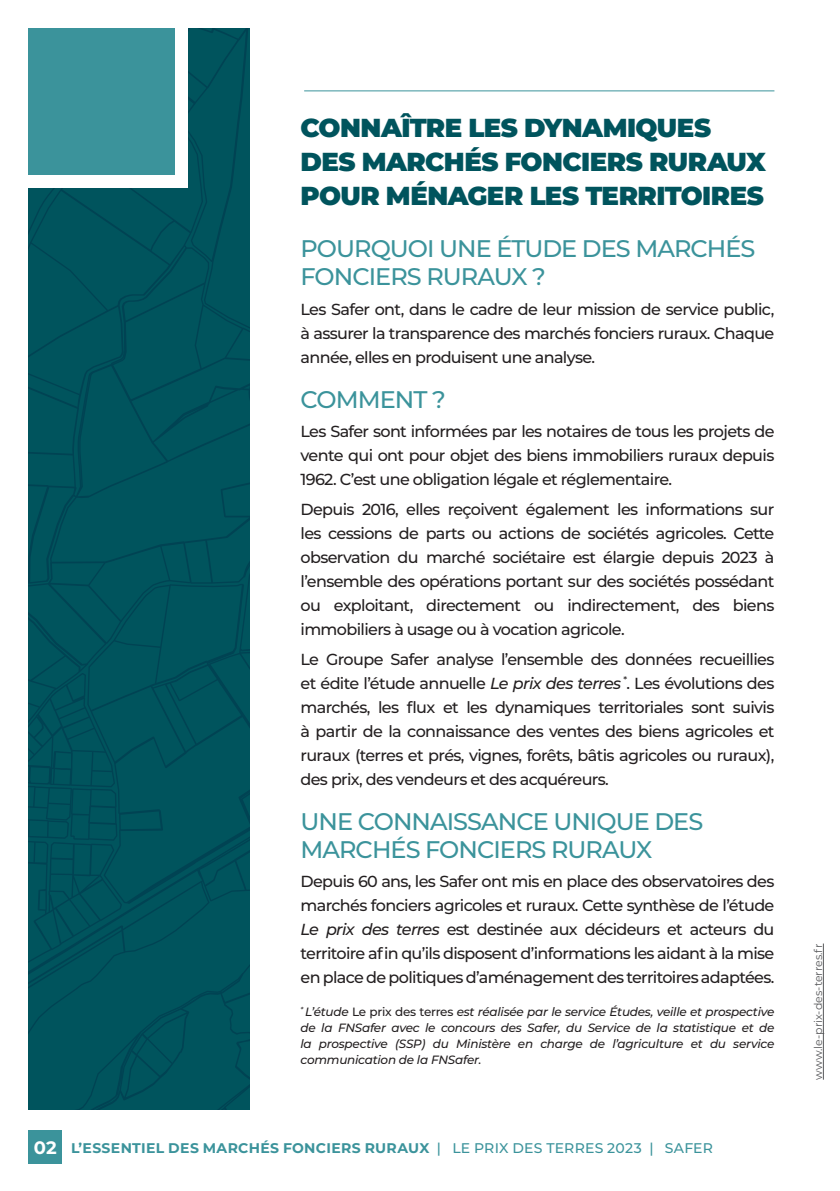
<style>
.page{position:relative;width:840px;height:1191px;background:#fff}
.page>*{position:absolute;margin:0;border:0;box-sizing:border-box;transform-origin:0 0}
.t1{font:900 26px/34px "Montserrat";letter-spacing:-.02em;color:#00545d}
.t2{font:500 24px/28px "Montserrat";letter-spacing:-.04em;color:#3b939b}
.t3{font:500 16px/24px "Montserrat";letter-spacing:-.04em;color:#231f20;text-align:justify}
.t4{font:700 14px "Montserrat";letter-spacing:.02em;color:#3b939b}
.t5{font:italic 500 12px/16px "Montserrat";letter-spacing:-.02em;color:#231f20;text-align:justify}
.t6{font:11px "Montserrat";color:#57585a}
.s1{font-style:italic}
.s2{font-style:normal}
.s3{font-size:18px;color:#fff}
.s4{font-weight:500}
</style>
<div class="page">
<hr style="left:822px;top:943px;width:1px;height:136px;background:#57585a">
<svg style="left:188px;top:28px;width:61px;height:70px;background:#00525b"></svg>
<svg style="left:28px;top:768px;width:221px;height:341px;background:#00525c"></svg>
<svg style="left:28px;top:768px;width:94px;height:213px;background:#00505b"></svg>
<svg style="left:28px;top:98px;width:221px;height:670px;background:#00525c"></svg>
<div style="left:28px;top:1130px;width:34px;height:33px;background:#3b939b"></div>
<div style="left:20px;top:20px;width:168px;height:168px;background:#fff"></div>
<div style="left:28px;top:28px;width:147px;height:147px;background:#3b939b"></div>
<hr style="left:304px;top:90px;width:470px;height:1px;background:#3b939b">
<hr style="left:839px;top:1085px;width:1px;height:33px;background:#00545d">
<h1 class="t1" style="left:300px;top:109px;width:467px">CONNAÎTRE LES DYNAMIQUES<br>DES MARCHÉS FONCIERS RURAUX<br>POUR MÉNAGER LES TERRITOIRES</h1>
<h2 class="t2" style="left:300px;top:233px;width:456px">POURQUOI UNE ÉTUDE DES MARCHÉS<br>FONCIERS RURAUX ?</h2>
<p class="t3" style="left:300px;top:296px;width:475px">Les Safer ont, dans le cadre de leur mission de service public, à assurer la transparence des marchés fonciers ruraux. Chaque année, elles en produisent une analyse.</p>
<h2 class="t2" style="left:300px;top:384px;width:147px">COMMENT ?</h2>
<p class="t3" style="left:300px;top:419px;width:475px">Les Safer sont informées par les notaires de tous les projets de vente qui ont pour objet des biens immobiliers ruraux depuis 1962. C’est une obligation légale et réglementaire.</p>
<p class="t3" style="left:300px;top:496px;width:475px">Depuis 2016, elles reçoivent également les informations sur les cessions de parts ou actions de sociétés agricoles. Cette observation du marché sociétaire est élargie depuis 2023 à l’ensemble des opérations portant sur des sociétés possédant ou exploitant, directement ou indirectement, des biens immobiliers à usage ou à vocation agricole.</p>
<p class="t3" style="left:300px;top:646px;width:475px">Le Groupe Safer analyse l’ensemble des données recueillies et édite l’étude annuelle <span class="s1">Le prix des terres</span> <sup>*</sup>. Les évolutions des marchés, les flux et les dynamiques territoriales sont suivis à partir de la connaissance des ventes des biens agricoles et ruraux (terres et prés, vignes, forêts, bâtis agricoles ou ruraux), des prix, des vendeurs et des acquéreurs.</p>
<h2 class="t2" style="left:300px;top:806px;width:404px">UNE CONNAISSANCE UNIQUE DES<br>MARCHÉS FONCIERS RURAUX</h2>
<p class="t3" style="left:300px;top:869px;width:475px">Depuis 60 ans, les Safer ont mis en place des observatoires des marchés fonciers agricoles et ruraux. Cette synthèse de l’étude <span class="s1">Le prix des terres</span> est destinée aux décideurs et acteurs du territoire afin qu’ils disposent d’informations les aidant à la mise en place de politiques d’aménagement des territoires adaptées.</p>
<p class="t5" style="left:300px;top:1003px;width:475px"><sup>*</sup> L’étude <span class="s2">Le prix des terres</span> est réalisée par le service Études, veille et prospective de la FNSafer avec le concours des Safer, du Service de la statistique et de la prospective (SSP) du Ministère en charge de l’agriculture et du service communication de la FNSafer.</p>
<p class="t4" style="left:34px;top:1138px;width:680px"><span class="s3">02</span> L’ESSENTIEL DES MARCHÉS FONCIERS RURAUX <span class="s4">| LE PRIX DES TERRES 2023 | SAFER</span></p>
<p class="t6" style="left:810px;top:1079px;width:138px;rotate:-90deg">www.le-prix-des-terres.fr</p>
</div>
